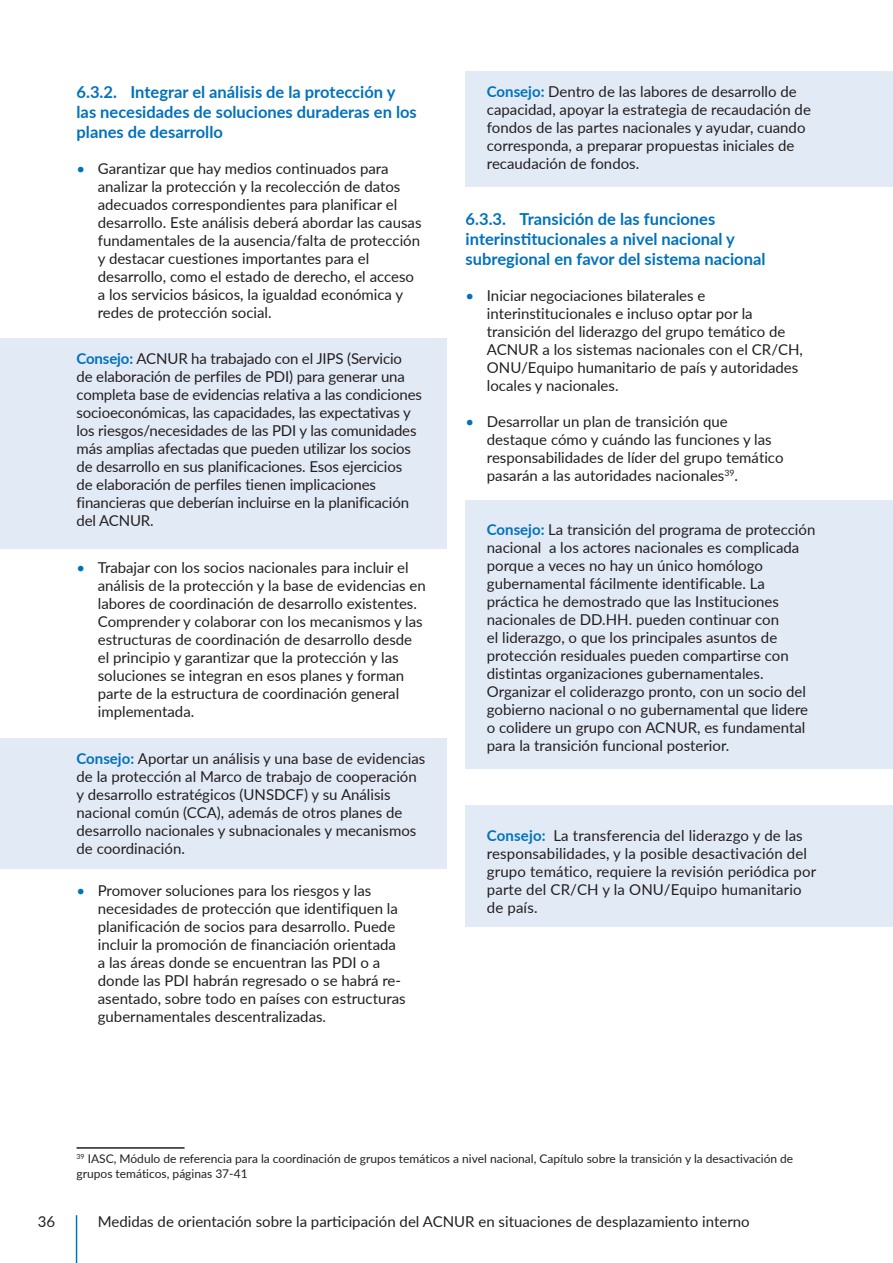
<style>
.page{position:relative;width:893px;height:1263px;background:#fff}
.page>*{position:absolute;margin:0;border:0;box-sizing:border-box;transform-origin:0 0}
.t1{font:700 16.5px/19.8px "Lato";color:#0072bc}
.t2{font:15px/18px "Lato";color:#231f20}
.t3{font:12px/15px "Lato";color:#231f20}
.s1{color:#0072bc}
.s2{font-weight:700;color:#0072bc}
</style>
<div class="page">
<hr style="left:76px;top:1215px;width:1px;height:48px;background:#0072bc">
<div style="left:466px;top:500px;width:427px;height:269px;background:#e2eaf6"></div>
<div style="left:466px;top:805px;width:427px;height:122px;background:#e2eaf6"></div>
<div style="left:0;top:338px;width:446px;height:211px;background:#e2eaf6"></div>
<div style="left:0;top:738px;width:446px;height:131px;background:#e2eaf6"></div>
<div style="left:466px;top:71px;width:427px;height:116px;background:#e2eaf6"></div>
<hr style="left:77px;top:1147px;width:108px;height:2px;background:#231f20">
<p class="t1" style="left:77px;top:82px;width:342px">6.3.2. Integrar el análisis de la protección y las necesidades de soluciones duraderas en los planes de desarrollo</p>
<p class="t2" style="left:98px;top:159px;width:325px;text-indent:-21px"><span class="s1">•</span> Garantizar que hay medios continuados para analizar la protección y la recolección de datos adecuados correspondientes para planificar el desarrollo. Este análisis deberá abordar las causas fundamentales de la ausencia/falta de protección y destacar cuestiones importantes para el desarrollo, como el estado de derecho, el acceso a los servicios básicos, la igualdad económica y redes de protección social.</p>
<p class="t2" style="left:77px;top:349px;width:347px"><span class="s2">Consejo:</span> ACNUR ha trabajado con el JIPS (Servicio de elaboración de perfiles de PDI) para generar una completa base de evidencias relativa a las condiciones socioeconómicas, las capacidades, las expectativas y los riesgos/necesidades de las PDI y las comunidades más amplias afectadas que pueden utilizar los socios de desarrollo en sus planificaciones. Esos ejercicios de elaboración de perfiles tienen implicaciones financieras que deberían incluirse en la planificación del ACNUR.</p>
<p class="t2" style="left:98px;top:558px;width:330px;text-indent:-21px"><span class="s1">•</span> Trabajar con los socios nacionales para incluir el análisis de la protección y la base de evidencias en labores de coordinación de desarrollo existentes.<br>Comprender y colaborar con los mecanismos y las estructuras de coordinación de desarrollo desde el principio y garantizar que la protección y las soluciones se integran en esos planes y forman parte de la estructura de coordinación general implementada.</p>
<p class="t2" style="left:77px;top:748px;width:350px"><span class="s2">Consejo:</span> Aportar un análisis y una base de evidencias de la protección al Marco de trabajo de cooperación y desarrollo estratégicos (UNSDCF) y su Análisis nacional común (CCA), además de otros planes de desarrollo nacionales y subnacionales y mecanismos de coordinación.</p>
<p class="t2" style="left:98px;top:880px;width:309px;text-indent:-21px"><span class="s1">•</span> Promover soluciones para los riesgos y las necesidades de protección que identifiquen la planificación de socios para desarrollo. Puede incluir la promoción de financiación orientada a las áreas donde se encuentran las PDI o a donde las PDI habrán regresado o se habrá re&shy;asentado, sobre todo en países con estructuras gubernamentales descentralizadas.</p>
<p class="t2" style="left:487px;top:82px;width:326px"><span class="s2">Consejo:</span> Dentro de las labores de desarrollo de capacidad, apoyar la estrategia de recaudación de fondos de las partes nacionales y ayudar, cuando corresponda, a preparar propuestas iniciales de recaudación de fondos.</p>
<p class="t1" style="left:466px;top:208px;width:301px">6.3.3. Transición de las funciones interinstitucionales a nivel nacional y subregional en favor del sistema nacional</p>
<p class="t2" style="left:487px;top:285px;width:317px;text-indent:-21px"><span class="s1">•</span> Iniciar negociaciones bilaterales e interinstitucionales e incluso optar por la transición del liderazgo del grupo temático de ACNUR a los sistemas nacionales con el CR/CH, ONU/Equipo humanitario de país y autoridades locales y nacionales.</p>
<p class="t2" style="left:487px;top:411px;width:298px;text-indent:-21px"><span class="s1">•</span> Desarrollar un plan de transición que destaque cómo y cuándo las funciones y las responsabilidades de líder del grupo temático pasarán a las autoridades nacionales<sup>39</sup>.</p>
<p class="t2" style="left:487px;top:519px;width:330px"><span class="s2">Consejo:</span> La transición del programa de protección nacional a los actores nacionales es complicada porque a veces no hay un único homólogo gubernamental fácilmente identificable. La práctica he demostrado que las Instituciones nacionales de DD.HH. pueden continuar con<br>el liderazgo, o que los principales asuntos de protección residuales pueden compartirse con distintas organizaciones gubernamentales.<br>Organizar el coliderazgo pronto, con un socio del gobierno nacional o no gubernamental que lidere o colidere un grupo con ACNUR, es fundamental para la transición funcional posterior.</p>
<p class="t2" style="left:487px;top:825px;width:331px"><span class="s2">Consejo:</span> La transferencia del liderazgo y de las responsabilidades, y la posible desactivación del grupo temático, requiere la revisión periódica por parte del CR/CH y la ONU/Equipo humanitario de país.</p>
<p class="t3" style="left:77px;top:1150px;width:718px"><sup>39</sup> IASC, Módulo de referencia para la coordinación de grupos temáticos a nivel nacional, Capítulo sobre la transición y la desactivación de grupos temáticos, páginas 37-41</p>
<p class="t2" style="left:38px;top:1212px;width:19px">36</p>
<p class="t2" style="left:98px;top:1212px;width:653px">Medidas de orientación sobre la participación del ACNUR en situaciones de desplazamiento interno</p>
</div>
